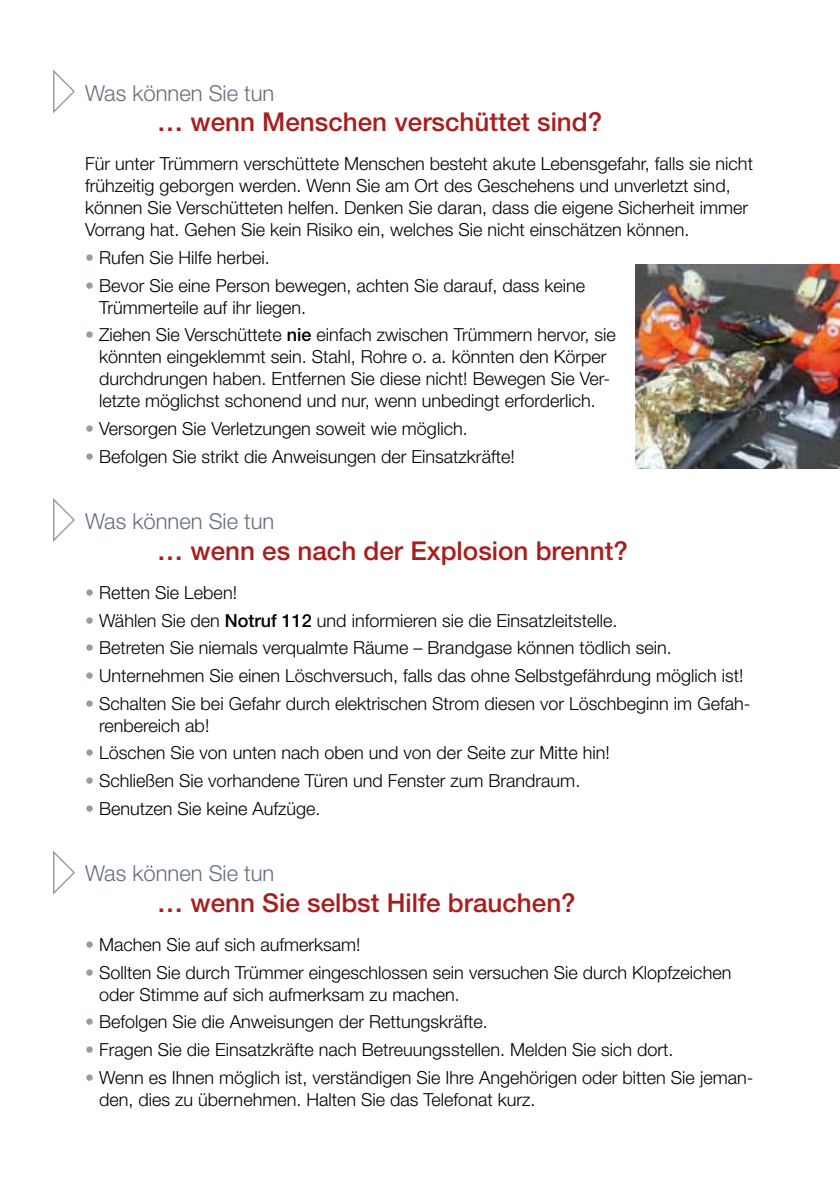
<style>
.page{position:relative;width:840px;height:1191px;background:#fff}
.page>*{position:absolute;margin:0;border:0;box-sizing:border-box;transform-origin:0 0}
.t1{font:500 26px "Helvetica Neue LT Std";color:#a81e1c}
.t2{font:300 22px "Helvetica Neue LT Std";color:#656f7e}
.t3{font:300 18px/22px "Helvetica Neue LT Std";color:#000}
.s1{color:#919cad}
.s2{font-weight:500}
</style>
<div class="page">
<img style="left:635px;top:265px;width:204px;height:204px">
<svg style="left:53px;top:69px;width:22px;height:45px"></svg>
<svg style="left:53px;top:498px;width:22px;height:44px"></svg>
<svg style="left:53px;top:851px;width:22px;height:44px"></svg>
<p class="t2" style="left:85px;top:79px;width:191px">Was können Sie tun</p>
<h1 class="t1" style="left:157px;top:106px;width:446px">… wenn Menschen verschüttet sind?</h1>
<p class="t3" style="left:85px;top:152px;width:669px">Für unter Trümmern verschüttete Menschen besteht akute Lebensgefahr, falls sie nicht frühzeitig geborgen werden. Wenn Sie am Ort des Geschehens und unverletzt sind, können Sie Verschütteten helfen. Denken Sie daran, dass die eigene Sicherheit immer Vorrang hat. Gehen Sie kein Risiko ein, welches Sie nicht einschätzen können.</p>
<p class="t3" style="left:85px;top:246px;width:186px"><span class="s1">•</span> Rufen Sie Hilfe herbei.</p>
<p class="t3" style="left:99px;top:274px;width:487px;text-indent:-14px"><span class="s1">•</span> Bevor Sie eine Person bewegen, achten Sie darauf, dass keine<br>Trümmerteile auf ihr liegen.</p>
<p class="t3" style="left:85px;top:323px;width:532px;text-align:center"><span class="s1">•</span> Ziehen Sie Verschüttete <span class="s2">nie</span> einfach zwischen Trümmern hervor, sie könnten eingeklemmt sein. Stahl, Rohre o. a. könnten den Körper durchdrungen haben. Entfernen Sie diese nicht! Bewegen Sie Ver&shy;letzte möglichst schonend und nur, wenn unbedingt erforderlich.</p>
<p class="t3" style="left:85px;top:417px;width:384px"><span class="s1">•</span> Versorgen Sie Verletzungen soweit wie möglich.</p>
<p class="t3" style="left:85px;top:445px;width:431px"><span class="s1">•</span> Befolgen Sie strikt die Anweisungen der Einsatzkräfte!</p>
<p class="t2" style="left:85px;top:508px;width:191px">Was können Sie tun</p>
<h1 class="t1" style="left:157px;top:535px;width:472px">… wenn es nach der Explosion brennt?</h1>
<p class="t3" style="left:85px;top:581px;width:153px"><span class="s1">•</span> Retten Sie Leben!</p>
<p class="t3" style="left:85px;top:609px;width:533px"><span class="s1">•</span> Wählen Sie den <span class="s2">Notruf 112</span> und informieren sie die Einsatzleitstelle.</p>
<p class="t3" style="left:85px;top:636px;width:588px"><span class="s1">•</span> Betreten Sie niemals verqualmte Räume – Brandgase können tödlich sein.</p>
<p class="t3" style="left:85px;top:664px;width:659px"><span class="s1">•</span> Unternehmen Sie einen Löschversuch, falls das ohne Selbstgefährdung möglich ist!</p>
<p class="t3" style="left:99px;top:692px;width:652px;text-indent:-14px"><span class="s1">•</span> Schalten Sie bei Gefahr durch elektrischen Strom diesen vor Löschbeginn im Gefah&shy;renbereich ab!</p>
<p class="t3" style="left:85px;top:741px;width:526px"><span class="s1">•</span> Löschen Sie von unten nach oben und von der Seite zur Mitte hin!</p>
<p class="t3" style="left:85px;top:769px;width:496px"><span class="s1">•</span> Schließen Sie vorhandene Türen und Fenster zum Brandraum.</p>
<p class="t3" style="left:85px;top:797px;width:237px"><span class="s1">•</span> Benutzen Sie keine Aufzüge.</p>
<p class="t2" style="left:85px;top:860px;width:191px">Was können Sie tun</p>
<h1 class="t1" style="left:157px;top:887px;width:420px">… wenn Sie selbst Hilfe brauchen?</h1>
<p class="t3" style="left:85px;top:933px;width:277px"><span class="s1">•</span> Machen Sie auf sich aufmerksam!</p>
<p class="t3" style="left:99px;top:961px;width:633px;text-indent:-14px"><span class="s1">•</span> Sollten Sie durch Trümmer eingeschlossen sein versuchen Sie durch Klopfzeichen oder Stimme auf sich aufmerksam zu machen.</p>
<p class="t3" style="left:85px;top:1010px;width:404px"><span class="s1">•</span> Befolgen Sie die Anweisungen der Rettungskräfte.</p>
<p class="t3" style="left:85px;top:1038px;width:589px"><span class="s1">•</span> Fragen Sie die Einsatzkräfte nach Betreuungsstellen. Melden Sie sich dort.</p>
<p class="t3" style="left:99px;top:1066px;width:655px;text-indent:-14px"><span class="s1">•</span> Wenn es Ihnen möglich ist, verständigen Sie Ihre Angehörigen oder bitten Sie jeman&shy;den, dies zu übernehmen. Halten Sie das Telefonat kurz.</p>
</div>
